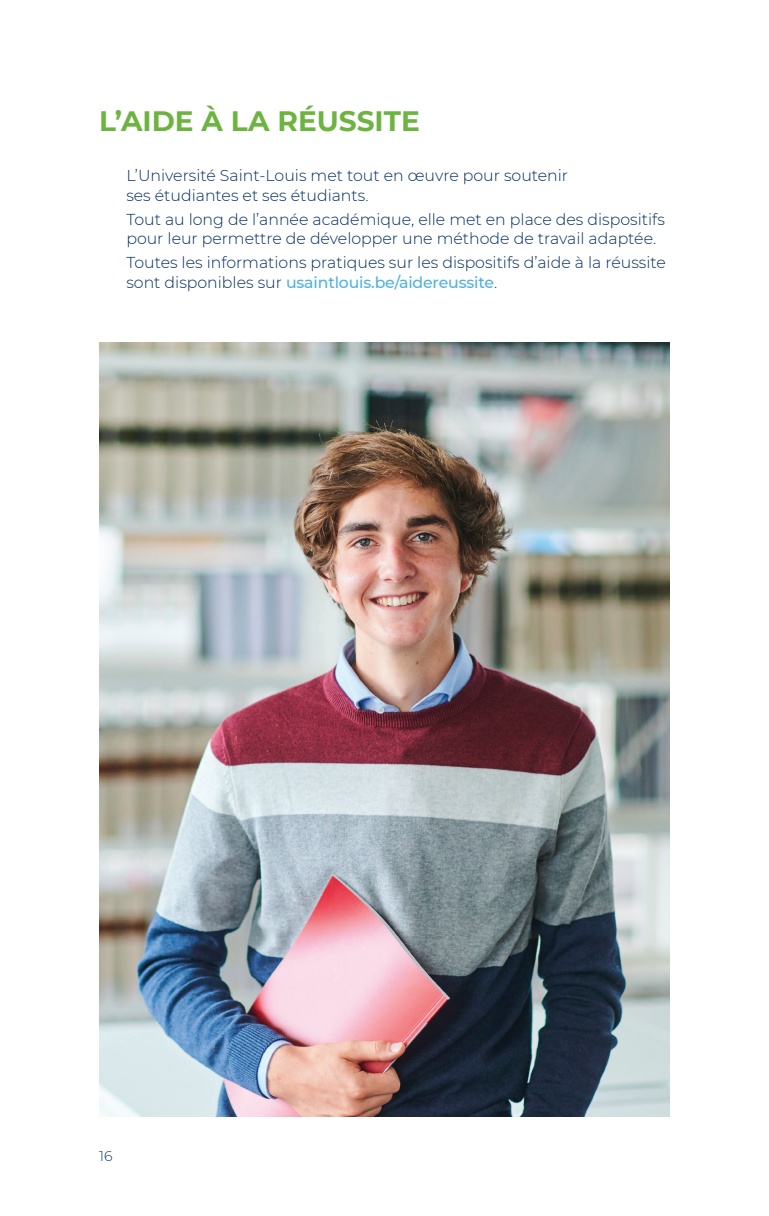
<style>
.page{position:relative;width:769px;height:1216px;background:#fff}
.page>*{position:absolute;margin:0;border:0;box-sizing:border-box;transform-origin:0 0}
.t1{font:700 28px "Montserrat";color:#6cb43f}
.t2{font:300 15.75px/19.2px "Montserrat";color:#002c62}
.t3{font:300 14px "Montserrat";color:#0a396d}
.s1{font-weight:500;color:#4fb1e4}
</style>
<div class="page">
<img style="left:99px;top:342px;width:571px;height:774px">
<h1 class="t1" style="left:99px;top:101px;width:322px">L’AIDE À LA RÉUSSITE</h1>
<p class="t2" style="left:126px;top:166px;width:443px">L’Université Saint-Louis met tout en œuvre pour soutenir ses étudiantes et ses étudiants.</p>
<p class="t2" style="left:126px;top:209px;width:540px">Tout au long de l’année académique, elle met en place des dispositifs pour leur permettre de développer une méthode de travail adaptée.</p>
<p class="t2" style="left:126px;top:252px;width:541px">Toutes les informations pratiques sur les dispositifs d’aide à la réussite sont disponibles sur <span class="s1">usaintlouis.be/aidereussite</span>.</p>
<p class="t3" style="left:99px;top:1146px;width:15px">16</p>
</div>
